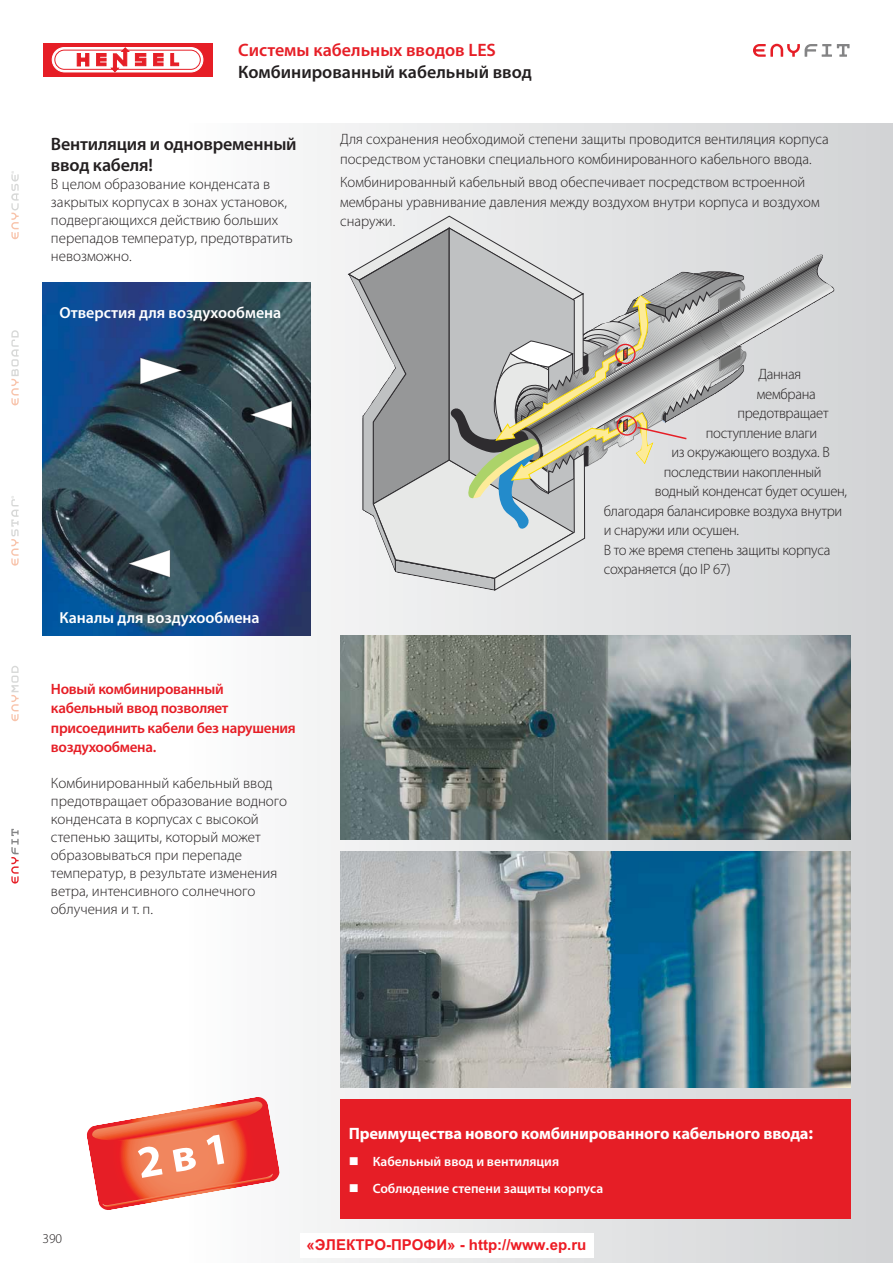
<style>
.page{position:relative;width:893px;height:1263px;background:#fff}
.page>*{position:absolute;margin:0;border:0;box-sizing:border-box;transform-origin:0 0}
.t1{font:600 18px/21.6px "Myriad Pro";letter-spacing:-.01em;color:#231f20}
.t2{font:600 18px "Myriad Pro";color:#e61e26}
.t3{font:700 16.5px "Myriad Pro";letter-spacing:-.01em;color:#fff}
.t4{font:600 16.05px "Myriad Pro";color:#fff}
.t5{font:300 15px/18px "Myriad Pro";color:#231f20}
.t6{font:300 15px "Myriad Pro";letter-spacing:-.02em;color:#231f20}
.t7{font:600 15px/19.5px "Myriad Pro";letter-spacing:-.02em;color:#e61e26}
.t8{font:700 15px "Arial";color:#ed1c24}
.t9{font:600 13.5px/27px "Myriad Pro";color:#fff}
.t10{font:300 13.5px "Myriad Pro";color:#231f20}
.s1{font-size:18px}
</style>
<div class="page">
<div style="left:43px;top:43px;width:169px;height:33px;background:#e61e26"></div>
<svg style="left:52px;top:47px;width:151px;height:26px"></svg>
<div style="left:183px;top:123px;width:710px;height:1140px;background:linear-gradient(to right,#fbfafa,#cdced0)"></div>
<div style="left:340px;top:1100px;width:510px;height:119px;background:#e61e26"></div>
<img style="left:340px;top:852px;width:510px;height:235px">
<img style="left:340px;top:636px;width:510px;height:203px">
<img style="left:42px;top:282px;width:268px;height:354px">
<svg style="left:250px;top:401px;width:42px;height:27px"></svg>
<svg style="left:129px;top:550px;width:41px;height:27px"></svg>
<svg style="left:140px;top:358px;width:42px;height:26px"></svg>
<svg style="left:748px;top:283px;width:84px;height:170px;background:#cecfd1"></svg>
<svg style="left:348px;top:216px;width:400px;height:374px;background:#c6c7c4"></svg>
<svg style="left:11px;top:496px;width:8px;height:70px"></svg>
<svg style="left:11px;top:330px;width:8px;height:75px"></svg>
<svg style="left:11px;top:171px;width:8px;height:68px"></svg>
<svg style="left:11px;top:666px;width:8px;height:55px"></svg>
<svg style="left:11px;top:829px;width:8px;height:55px"></svg>
<svg style="left:753px;top:44px;width:96px;height:13px"></svg>
<div style="left:300px;top:1233px;width:293px;height:24px;background:#fff"></div>
<svg style="left:86px;top:1096px;width:194px;height:115px"></svg>
<p class="t2" style="left:238px;top:43px;width:259px">Системы кабельных вводов LES</p>
<p class="t1" style="left:238px;top:63px;width:295px">Комбинированный кабельный ввод</p>
<p class="t1" style="left:51px;top:135px;width:247px">Вентиляция и одновременный ввод кабеля!</p>
<p class="t5" style="left:51px;top:177px;width:243px">В целом образование конденсата в закрытых корпусах в зонах установок, подвергающихся действию больших перепадов температур, предотвратить невозможно.</p>
<p class="t4" style="left:59px;top:306px;width:223px">Отверстия для воздухообмена</p>
<p class="t4" style="left:59px;top:612px;width:202px">Каналы для воздухообмена</p>
<p class="t7" style="left:51px;top:681px;width:246px">Новый комбинированный кабельный ввод позволяет присоединить кабели без нарушения воздухообмена.</p>
<p class="t5" style="left:51px;top:776px;width:238px">Комбинированный кабельный ввод предотвращает образование водного конденсата в корпусах с высокой степенью защиты, который может образовываться при перепаде температур, в результате изменения ветра, интенсивного солнечного облучения и т. п.</p>
<p class="t5" style="left:340px;top:131px;width:490px;line-height:19.5px">Для сохранения необходимой степени защиты проводится вентиляция корпуса посредством установки специального комбинированного кабельного ввода.</p>
<p class="t5" style="left:340px;top:174px;width:481px;line-height:19.5px">Комбинированный кабельный ввод обеспечивает посредством встроенной мембраны уравнивание давления между воздухом внутри корпуса и воздухом снаружи.</p>
<p class="t5" style="left:758px;top:367px;width:44px">Данная</p>
<p class="t6" style="left:757px;top:388px;width:60px">мембрана</p>
<p class="t6" style="left:737px;top:407px;width:93px">предотвращает</p>
<p class="t6" style="left:706px;top:427px;width:113px">поступление влаги</p>
<p class="t6" style="left:671px;top:446px;width:160px">из окружающего воздуха. В</p>
<p class="t6" style="left:664px;top:466px;width:159px">последствии накопленный</p>
<p class="t6" style="left:655px;top:485px;width:194px">водный конденсат будет осушен,</p>
<p class="t6" style="left:604px;top:505px;width:240px">благодаря балансировке воздуха внутри</p>
<p class="t6" style="left:604px;top:524px;width:137px">и снаружи или осушен.</p>
<p class="t6" style="left:604px;top:544px;width:228px">В то же время степень защиты корпуса</p>
<p class="t6" style="left:604px;top:563px;width:128px">сохраняется (до IP 67)</p>
<p class="t10" style="left:42px;top:1234px;width:21px">390</p>
<p class="t3" style="left:349px;top:1124px;width:466px">Преимущества нового комбинированного кабельного ввода<span class="s1">:</span></p>
<p class="t9" style="left:373px;top:1150px;width:232px">Кабельный ввод и вентиляция<br>Соблюдение степени защиты корпуса</p>
<p class="t8" style="left:307px;top:1236px;width:281px">«ЭЛЕКТРО-ПРОФИ» - http://www.ep.ru</p>
</div>
